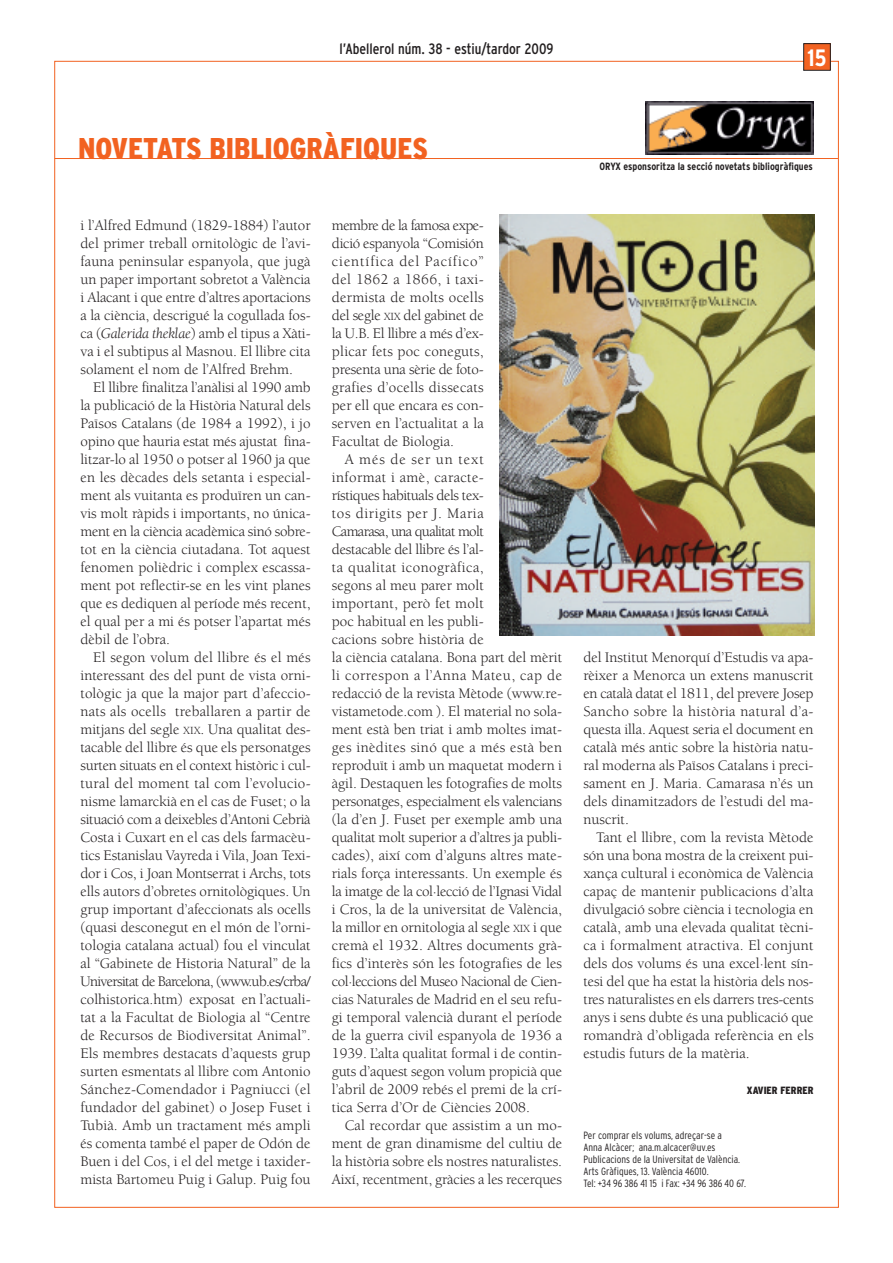
<style>
.page{position:relative;width:893px;height:1263px;background:#fff}
.page>*{position:absolute;margin:0;border:0;box-sizing:border-box;transform-origin:0 0}
.t1{font:900 condensed 30px "Interstate";color:#f26221}
.t2{font:700 condensed 23.7px "Interstate";color:#fff}
.t3{font:15px/18px "Berkeley Std";color:#231f20;text-align:justify}
.t4{font:condensed 15px "Interstate";color:#231f20}
.t5{font:300 condensed 10.5px/12px "Interstate";color:#231f20}
.t6{font:700 condensed 10.5px "Interstate";color:#231f20}
.t7{font:900 condensed 10.5px "Interstate";color:#231f20}
.s1{font-style:italic}
.s2{font-size:11.25px}
</style>
<div class="page">
<div style="left:804px;top:44px;width:26px;height:26px;background:#f26221"></div>
<div style="left:803px;top:43px;width:28px;height:28px;border:1px solid #231f20"></div>
<hr style="left:55px;top:158px;width:783px;height:1px;background:#f26221">
<img style="left:645px;top:101px;width:168px;height:54px">
<img style="left:499px;top:215px;width:315px;height:421px">
<p class="t4" style="left:340px;top:40px;width:215px">l’Abellerol núm. 38 - estiu/tardor 2009</p>
<h2 class="t2" style="left:807px;top:44px;width:21px">15</h2>
<h1 class="t1" style="left:78px;top:131px;width:351px">NOVETATS BIBLIOGRÀFIQUES</h1>
<p class="t3" style="left:80px;top:218px;width:232px">i l’Alfred Edmund (1829-1884) l’autor del primer treball ornitològic de l’avi&shy;fauna peninsular espanyola, que jugà un paper important sobretot a València i Alacant i que entre d’altres aportacions a la ciència, descrigué la cogullada fos&shy;ca (<span class="s1">Galerida theklae</span>) amb el tipus a Xàti&shy;va i el subtipus al Masnou. El llibre cita solament el nom de l’Alfred Brehm.</p>
<p class="t3" style="left:80px;top:380px;width:232px;text-indent:13px">El llibre finalitza l’anàlisi al 1990 amb la publicació de la Història Natural dels Països Catalans (de 1984 a 1992), i jo opino que hauria estat més ajustat fina&shy;litzar-lo al 1950 o potser al 1960 ja que en les dècades dels setanta i especial&shy;ment als vuitanta es produïren un can&shy;vis molt ràpids i importants, no única&shy;ment en la ciència acadèmica sinó sobre&shy;tot en la ciència ciutadana. Tot aquest fenomen polièdric i complex escassa&shy;ment pot reflectir-se en les vint planes que es dediquen al període més recent, el qual per a mi és potser l’apartat més dèbil de l’obra.</p>
<p class="t3" style="left:80px;top:650px;width:232px;text-indent:13px">El segon volum del llibre és el més interessant des del punt de vista orni&shy;tològic ja que la major part d’afeccio&shy;nats als ocells treballaren a partir de mitjans del segle <span class="s2">XIX</span>. Una qualitat des&shy;tacable del llibre és que els personatges surten situats en el context històric i cul&shy;tural del moment tal com l’evolucio&shy;nisme lamarckià en el cas de Fuset; o la situació com a deixebles d’Antoni Cebrià Costa i Cuxart en el cas dels farmacèu&shy;tics Estanislau Vayreda i Vila, Joan Texi&shy;dor i Cos, i Joan Montserrat i Archs, tots ells autors d’obretes ornitològiques. Un grup important d’afeccionats als ocells (quasi desconegut en el món de l’orni&shy;tologia catalana actual) fou el vinculat al “Gabinete de Historia Natural” de la Universitat de Barcelona, (www.ub.es/crba/ colhistorica.htm) exposat en l’actuali&shy;tat a la Facultat de Biologia al “Centre de Recursos de Biodiversitat Animal”.<br>Els membres destacats d’aquests grup surten esmentats al llibre com Antonio Sánchez-Comendador i Pagniucci (el fundador del gabinet) o Josep Fuset i Tubià. Amb un tractament més ampli és comenta també el paper de Odón de Buen i del Cos, i el del metge i taxider&shy;mista Bartomeu Puig i Galup. Puig fou</p>
<p class="t3" style="left:332px;top:218px;width:153px">membre de la famosa expe&shy;dició espanyola “Comisión científica del Pacífico” del 1862 a 1866, i taxi&shy;dermista de molts ocells del segle <span class="s2">XIX</span> del gabinet de la U.B. El llibre a més d’ex&shy;plicar fets poc coneguts, presenta una sèrie de foto&shy;grafies d’ocells dissecats per ell que encara es con&shy;serven en l’actualitat a la Facultat de Biologia.</p>
<p class="t3" style="left:332px;top:452px;width:232px;text-align:left;text-indent:13px">A més de ser un text<br>informat i amè, caracte-<br>rístiques habituals dels tex-<br>tos dirigits per J. Maria<br>Camarasa, una qualitat molt<br>destacable del llibre és l’al-<br>ta qualitat iconogràfica,<br>segons al meu parer molt<br>important, però fet molt<br>poc habitual en les publi-<br>cacions sobre història de<br>la ciència catalana. Bona part del mèrit li correspon a l’Anna Mateu, cap de redacció de la revista Mètode (www.re&shy;vistametode.com ). El material no sola&shy;ment està ben triat i amb moltes imat&shy;ges inèdites sinó que a més està ben reproduït i amb un maquetat modern i àgil. Destaquen les fotografies de molts personatges, especialment els valencians (la d’en J. Fuset per exemple amb una qualitat molt superior a d’altres ja publi&shy;cades), així com d’alguns altres mate&shy;rials força interessants. Un exemple és la imatge de la col·lecció de l’Ignasi Vidal i Cros, la de la universitat de València, la millor en ornitologia al segle <span class="s2">XIX</span> i que cremà el 1932. Altres documents grà&shy;fics d’interès són les fotografies de les col·leccions del Museo Nacional de Cien&shy;cias Naturales de Madrid en el seu refu&shy;gi temporal valencià durant el període de la guerra civil espanyola de 1936 a 1939. L’alta qualitat formal i de contin&shy;guts d’aquest segon volum propicià que l’abril de 2009 rebés el premi de la crí&shy;tica Serra d’Or de Ciències 2008.</p>
<p class="t3" style="left:332px;top:1118px;width:232px;text-indent:13px">Cal recordar que assistim a un mo&shy;ment de gran dinamisme del cultiu de la història sobre els nostres naturalistes.<br>Així, recentment, gràcies a les recerques</p>
<p class="t6" style="left:600px;top:160px;width:215px">ORYX esponsoritza la secció novetats bibliogràfiques</p>
<p class="t3" style="left:583px;top:650px;width:232px">del Institut Menorquí d’Estudis va apa&shy;rèixer a Menorca un extens manuscrit en català datat el 1811, del prevere Josep Sancho sobre la història natural d’a&shy;questa illa. Aquest seria el document en català més antic sobre la història natu&shy;ral moderna als Països Catalans i preci&shy;sament en J. Maria. Camarasa n’és un dels dinamitzadors de l’estudi del ma&shy;nuscrit.</p>
<p class="t3" style="left:583px;top:830px;width:232px;text-indent:13px">Tant el llibre, com la revista Mètode són una bona mostra de la creixent pui&shy;xança cultural i econòmica de València capaç de mantenir publicacions d’alta divulgació sobre ciència i tecnologia en català, amb una elevada qualitat tècni&shy;ca i formalment atractiva. El conjunt dels dos volums és una excel·lent sín&shy;tesi del que ha estat la història dels nos&shy;tres naturalistes en els darrers tres-cents anys i sens dubte és una publicació que romandrà d’obligada referència en els estudis futurs de la matèria.</p>
<p class="t7" style="left:747px;top:1084px;width:68px">XAVIER FERRER</p>
<p class="t5" style="left:583px;top:1129px;width:164px">Per comprar els volums, adreçar-se a<br>Anna Alcàcer; ana.m.alcacer@uv.es Publicacions de la Universitat de València.<br>Arts Gràfiques, 13. València 46010.<br>Tel: +34 96 386 41 15 i Fax: +34 96 386 40 67.</p>
</div>
